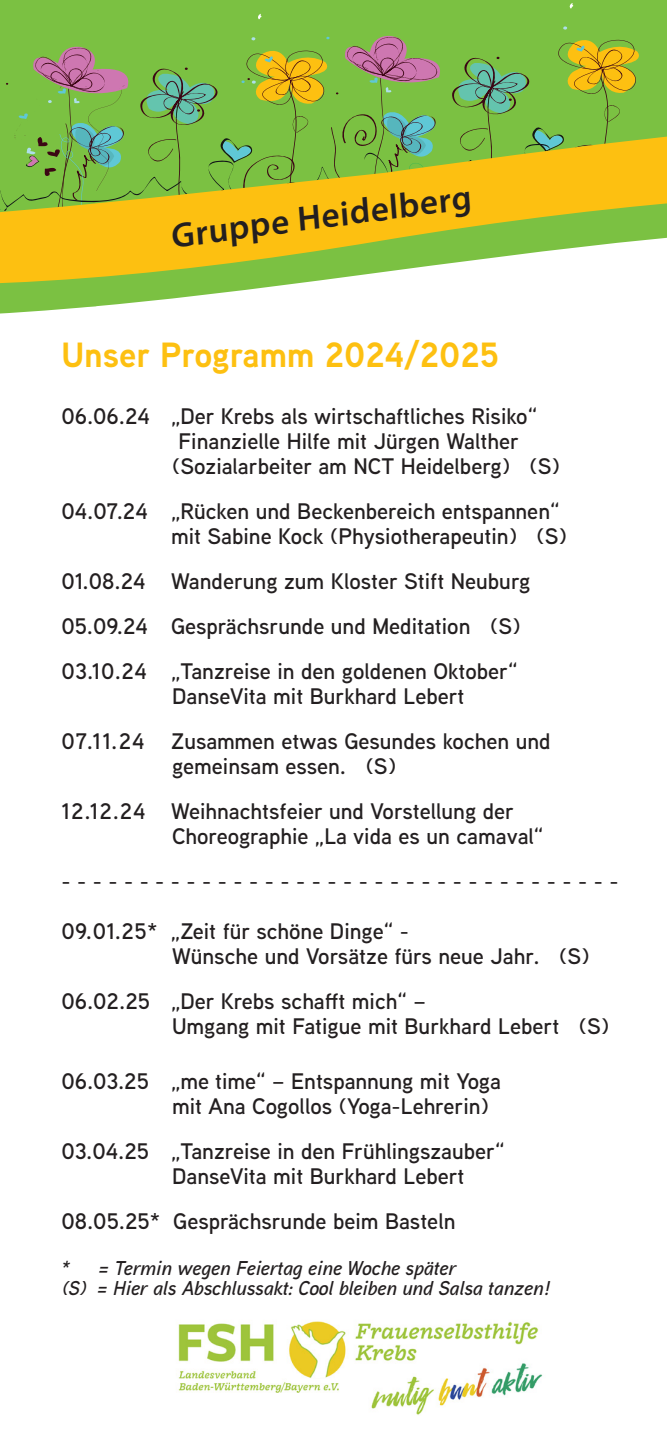
<style>
.page{position:relative;width:667px;height:1446px;background:#fff}
.page>*{position:absolute;margin:0;border:0;box-sizing:border-box;transform-origin:0 0}
.t1{font:700 35px "Aaux Next";color:#fdc011}
.t2{font:600 35px "Myriad Pro";color:#231f20}
.t3{font:600 22.5px/25px "Aaux Next";color:#231f20}
.t4{font:italic 600 20px/20px "Aaux Next";color:#231f20}
</style>
<div class="page">
<div style="left:0;top:0;width:645px;height:26px;background:#7bc142"></div>
<svg style="left:258px;top:14px;width:3px;height:5px"></svg>
<svg style="left:569px;top:3px;width:3px;height:5px"></svg>
<svg style="left:0;top:26px;width:645px;height:51px;background:#8cb349"></svg>
<div style="left:645px;top:0;width:21px;height:183px;background:#7bc142"></div>
<svg style="left:0;top:77px;width:666px;height:237px;fill:#7bc142"></svg>
<img style="left:178px;top:1321px;width:365px;height:94px">
<h1 class="t2" style="left:168px;top:215px;width:303px;rotate:-8deg">Gruppe Heidelberg</h1>
<h1 class="t1" style="left:61px;top:330px;width:439px">Unser Programm 2024/2025</h1>
<p class="t3" style="left:172px;top:403px;width:389px;text-indent:-111px">06.06.24 „Der Krebs als wirtschaftliches Risiko“<br>Finanzielle Hilfe mit Jürgen Walther (Sozialarbeiter am NCT Heidelberg) (S)</p>
<p class="t3" style="left:171px;top:498px;width:397px;text-indent:-110px">04.07.24 „Rücken und Beckenbereich entspannen“ mit Sabine Kock (Physiotherapeutin) (S)</p>
<p class="t3" style="left:61px;top:558px;width:470px;line-height:45px">01.08.24 Wanderung zum Kloster Stift Neuburg<br>05.09.24 Gesprächsrunde und Meditation (S)<br>03.10.24 „Tanzreise in den goldenen Oktober“</p>
<p class="t3" style="left:61px;top:673px;width:490px;line-height:45px;text-indent:111px">DanseVita mit Burkhard Lebert<br>07.11.24 Zusammen etwas Gesundes kochen und</p>
<p class="t3" style="left:61px;top:743px;width:454px;line-height:45px;text-align:center">gemeinsam essen. (S)<br>12.12.24 Weihnachtsfeier und Vorstellung der</p>
<p class="t3" style="left:172px;top:823px;width:372px">Choreographie „La vida es un camaval“</p>
<p class="t3" style="left:61px;top:868px;width:558px">- - - - - - - - - - - - - - - - - - - - - - - - - - - - - - - - - - - -</p>
<p class="t3" style="left:172px;top:918px;width:418px;text-indent:-111px">09.01.25* „Zeit für schöne Dinge“ -<br>Wünsche und Vorsätze fürs neue Jahr. (S)</p>
<p class="t3" style="left:172px;top:988px;width:438px;text-indent:-111px">06.02.25 „Der Krebs schafft mich“ –<br>Umgang mit Fatigue mit Burkhard Lebert (S)</p>
<p class="t3" style="left:172px;top:1068px;width:330px;text-indent:-111px">06.03.25 „me time“ – Entspannung mit Yoga mit Ana Cogollos (Yoga-Lehrerin)</p>
<p class="t3" style="left:172px;top:1138px;width:334px;text-indent:-111px">03.04.25 „Tanzreise in den Frühlingszauber“<br>DanseVita mit Burkhard Lebert</p>
<p class="t3" style="left:61px;top:1208px;width:395px">08.05.25* Gesprächsrunde beim Basteln</p>
<p class="t4" style="left:61px;top:1257px;width:489px">* = Termin wegen Feiertag eine Woche später<br>(S) = Hier als Abschlussakt: Cool bleiben und Salsa tanzen!</p>
</div>
